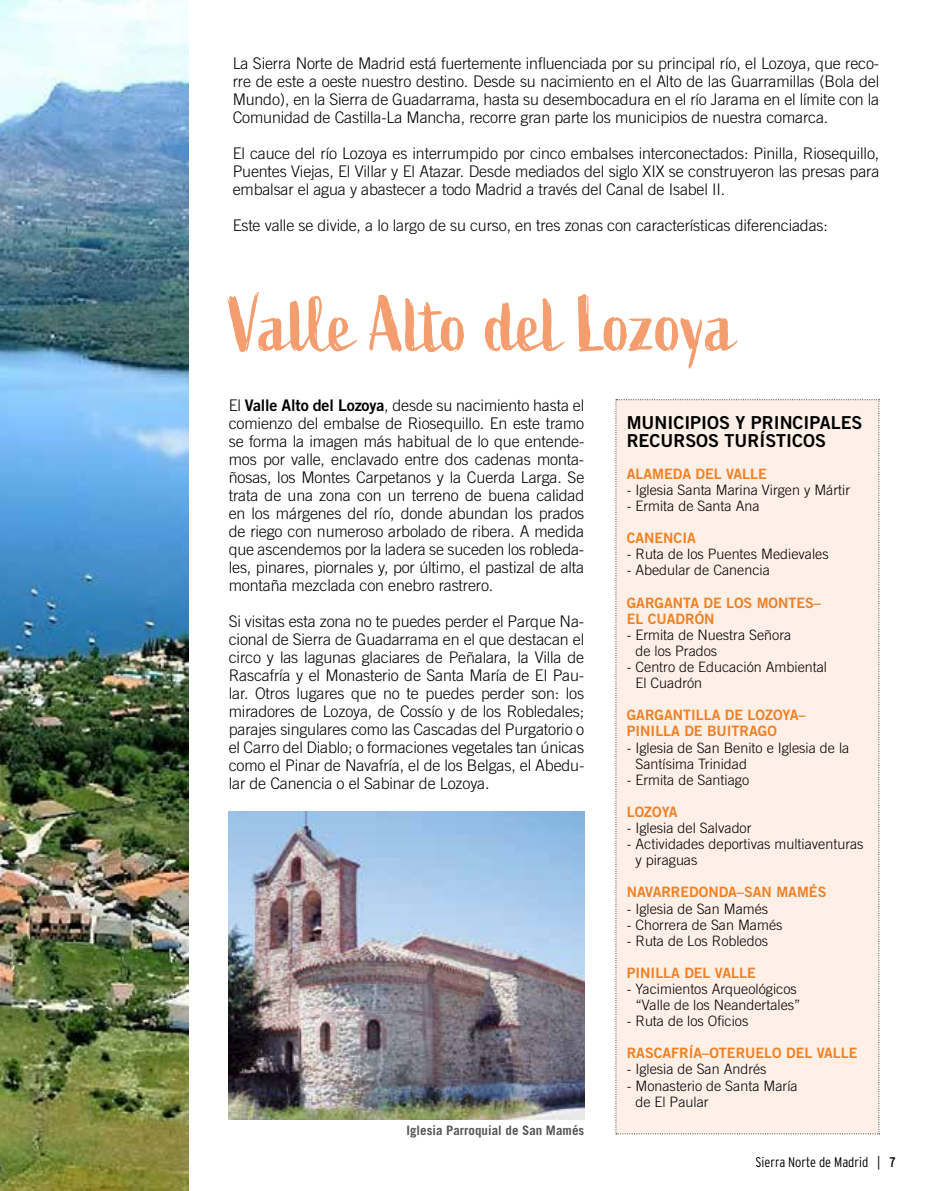
<style>
.page{position:relative;width:936px;height:1191px;background:#fff}
.page>*{position:absolute;margin:0;border:0;box-sizing:border-box;transform-origin:0 0}
.t1{font:77.2px "Active";letter-spacing:-.01em;color:#f49e70}
.t2{font:17.8px/17.8px "Trade Gothic LT Std Bd 2";color:#000}
.t3{font:300 16px/18px "Trade Gothic LT Std";letter-spacing:-.01em;color:#000;text-align:justify}
.t4{font:300 14.4px/16px "Trade Gothic LT Std";color:#000}
.t5{font:14.4px/16px "Trade Gothic LT Std Bd 2";color:#f08023}
.t6{font:300 condensed 14px "Interstate";color:#000}
.t7{font:700 13px "Trade Gothic LT Std";color:#575756}
.s1{font-family:"Trade Gothic LT Std Bd 2";font-weight:400}
.s2{font-weight:400}
</style>
<div class="page">
<img style="left:0;top:0;width:189px;height:1191px">
<svg style="left:615px;top:399px;width:264px;height:735px;background:#f9ece5"></svg>
<img style="left:229px;top:811px;width:355px;height:308px">
<p class="t3" style="left:233px;top:54px;width:648px">La Sierra Norte de Madrid está fuertemente influenciada por su principal río, el Lozoya, que reco&shy;rre de este a oeste nuestro destino. Desde su nacimiento en el Alto de las Guarramillas (Bola del Mundo), en la Sierra de Guadarrama, hasta su desembocadura en el río Jarama en el límite con la Comunidad de Castilla-La Mancha, recorre gran parte los municipios de nuestra comarca.</p>
<p class="t3" style="left:233px;top:144px;width:648px">El cauce del río Lozoya es interrumpido por cinco embalses interconectados: Pinilla, Riosequillo, Puentes Viejas, El Villar y El Atazar. Desde mediados del siglo XIX se construyeron las presas para embalsar el agua y abastecer a todo Madrid a través del Canal de Isabel II.</p>
<p class="t3" style="left:233px;top:216px;width:596px">Este valle se divide, a lo largo de su curso, en tres zonas con características diferenciadas:</p>
<h1 class="t1" style="left:229px;top:280px;width:508px">Valle Alto del Lozoya</h1>
<p class="t3" style="left:229px;top:396px;width:357px">El <span class="s1">Valle Alto del Lozoya</span>, desde su nacimiento hasta el comienzo del embalse de Riosequillo. En este tramo se forma la imagen más habitual de lo que entende&shy;mos por valle, enclavado entre dos cadenas monta&shy;ñosas, los Montes Carpetanos y la Cuerda Larga. Se trata de una zona con un terreno de buena calidad en los márgenes del río, donde abundan los prados de riego con numeroso arbolado de ribera. A medida que ascendemos por la ladera se suceden los robleda&shy;les, pinares, piornales y, por último, el pastizal de alta montaña mezclada con enebro rastrero.</p>
<p class="t3" style="left:229px;top:612px;width:357px">Si visitas esta zona no te puedes perder el Parque Na&shy;cional de Sierra de Guadarrama en el que destacan el circo y las lagunas glaciares de Peñalara, la Villa de Rascafría y el Monasterio de Santa María de El Pau&shy;lar. Otros lugares que no te puedes perder son: los miradores de Lozoya, de Cossío y de los Robledales; parajes singulares como las Cascadas del Purgatorio o el Carro del Diablo; o formaciones vegetales tan únicas como el Pinar de Navafría, el de los Belgas, el Abedu&shy;lar de Canencia o el Sabinar de Lozoya.</p>
<p class="t7" style="left:406px;top:1122px;width:179px">Iglesia Parroquial de San Mamés</p>
<p class="t2" style="left:626px;top:413px;width:237px">MUNICIPIOS Y PRINCIPALES<br>RECURSOS TURÍSTICOS</p>
<p class="t5" style="left:626px;top:465px;width:142px">ALAMEDA DEL VALLE</p>
<p class="t4" style="left:626px;top:482px;width:225px">- Iglesia Santa Marina Virgen y Mártir</p>
<p class="t4" style="left:626px;top:498px;width:134px">- Ermita de Santa Ana</p>
<p class="t5" style="left:626px;top:530px;width:71px">CANENCIA</p>
<p class="t4" style="left:626px;top:546px;width:203px">- Ruta de los Puentes Medievales</p>
<p class="t4" style="left:626px;top:562px;width:145px">- Abedular de Canencia</p>
<p class="t5" style="left:626px;top:594px;width:196px">GARGANTA DE LOS MONTES–<br>EL CUADRÓN</p>
<p class="t4" style="left:635px;top:626px;width:157px;text-indent:-9px">- Ermita de Nuestra Señora de los Prados</p>
<p class="t4" style="left:635px;top:659px;width:193px;text-indent:-9px">- Centro de Educación Ambiental<br>El Cuadrón</p>
<p class="t5" style="left:626px;top:707px;width:180px">GARGANTILLA DE LOZOYA–<br>PINILLA DE BUITRAGO</p>
<p class="t4" style="left:635px;top:739px;width:215px;text-indent:-9px">- Iglesia de San Benito e Iglesia de la<br>Santísima Trinidad</p>
<p class="t4" style="left:626px;top:771px;width:124px">- Ermita de Santiago</p>
<p class="t5" style="left:626px;top:803px;width:52px">LOZOYA</p>
<p class="t4" style="left:626px;top:819px;width:126px">- Iglesia del Salvador</p>
<p class="t4" style="left:635px;top:836px;width:230px;text-indent:-9px">- Actividades deportivas multiaventuras y piraguas</p>
<p class="t5" style="left:626px;top:884px;width:201px">NAVARREDONDA–SAN MAMÉS</p>
<p class="t4" style="left:626px;top:900px;width:143px">- Iglesia de San Mamés</p>
<p class="t4" style="left:626px;top:916px;width:157px">- Chorrera de San Mamés</p>
<p class="t4" style="left:626px;top:932px;width:143px">- Ruta de Los Robledos</p>
<p class="t5" style="left:626px;top:964px;width:130px">PINILLA DEL VALLE</p>
<p class="t4" style="left:626px;top:980px;width:175px;text-align:right">- Yacimientos Arqueológicos “Valle de los Neandertales”</p>
<p class="t4" style="left:626px;top:1013px;width:123px">- Ruta de los Oficios</p>
<p class="t5" style="left:626px;top:1045px;width:232px">RASCAFRÍA–OTERUELO DEL VALLE</p>
<p class="t4" style="left:626px;top:1061px;width:141px">- Iglesia de San Andrés</p>
<p class="t4" style="left:635px;top:1077px;width:164px;text-indent:-9px">- Monasterio de Santa María de El Paular</p>
<p class="t6" style="left:755px;top:1154px;width:141px">Sierra Norte de Madrid | <span class="s2">7</span></p>
</div>
